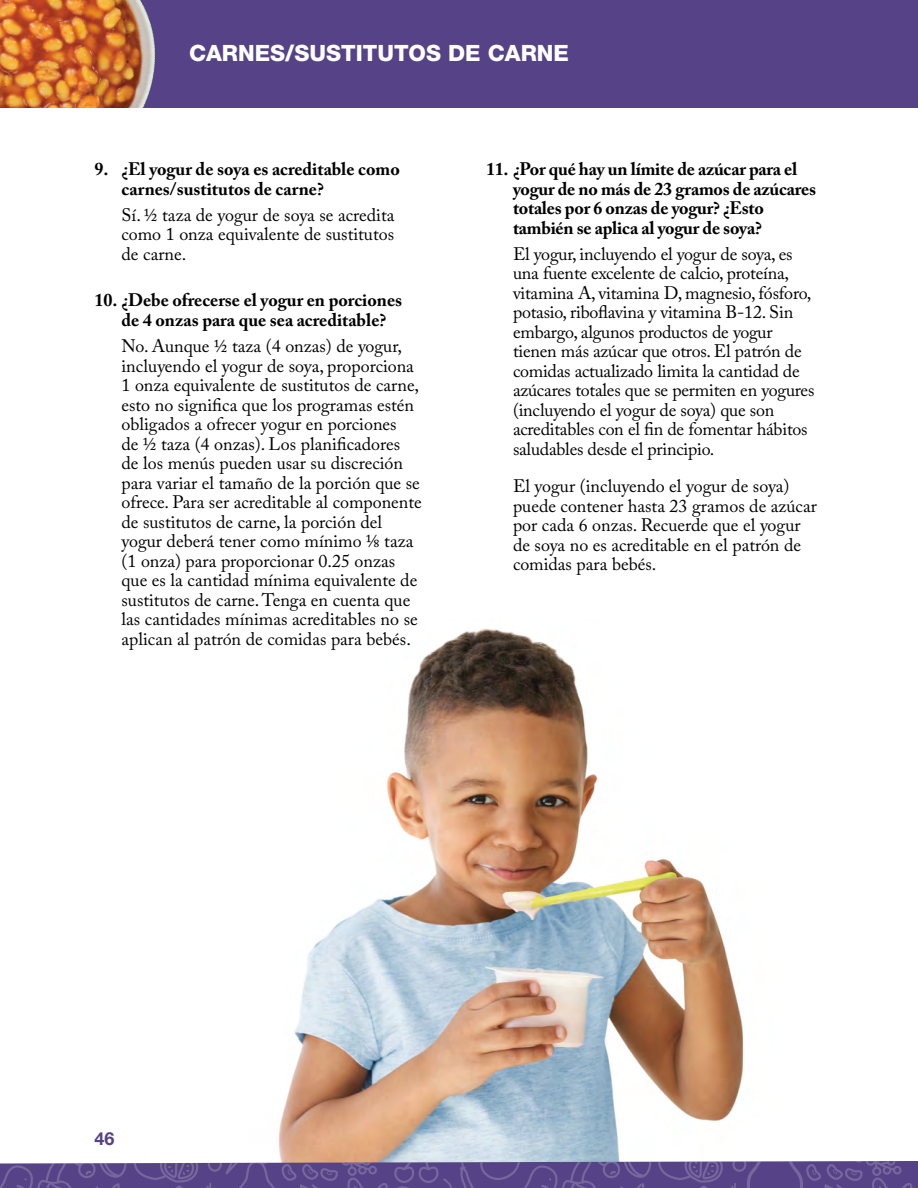
<style>
.page{position:relative;width:918px;height:1188px;background:#fff}
.page>*{position:absolute;margin:0;border:0;box-sizing:border-box;transform-origin:0 0}
.t1{font:800 22.5px "Helvetica Neue LT Pro";color:#fff}
.t2{font:18px/19.5px "Adobe Caslon Pro";color:#000}
.t3{font:700 18px/19.5px "Adobe Caslon Pro";letter-spacing:-.005em;color:#000}
.t4{font:700 18px "Helvetica Neue LT Pro";color:#564286}
</style>
<div class="page">
<div style="left:0;top:0;width:918px;height:108px;background:#564286"></div>
<img style="left:0;top:0;width:156px;height:108px">
<img style="left:279px;top:628px;width:465px;height:533px">
<svg style="left:0;top:1161px;width:918px;height:27px;background:#62508e"></svg>
<p class="t1" style="left:189px;top:40px;width:382px">CARNES/SUSTITUTOS DE CARNE</p>
<p class="t3" style="left:122px;top:159px;width:280px;text-indent:-27px">9. ¿El yogur de soya es acreditable como carnes/sustitutos de carne?</p>
<p class="t2" style="left:122px;top:205px;width:274px;text-align:justify">Sí. ½ taza de yogur de soya se acredita como 1 onza equivalente de sustitutos de carne.</p>
<p class="t3" style="left:122px;top:291px;width:282px;text-indent:-27px">10. ¿Debe ofrecerse el yogur en porciones de 4 onzas para que sea acreditable?</p>
<p class="t2" style="left:122px;top:336px;width:302px">No. Aunque ½ taza (4 onzas) de yogur, incluyendo el yogur de soya, proporciona 1 onza equivalente de sustitutos de carne, esto no significa que los programas estén obligados a ofrecer yogur en porciones<br>de ½ taza (4 onzas). Los planificadores<br>de los menús pueden usar su discreción para variar el tamaño de la porción que se ofrece. Para ser acreditable al componente de sustitutos de carne, la porción del yogur deberá tener como mínimo ⅛ taza (1 onza) para proporcionar 0.25 onzas que es la cantidad mínima equivalente de sustitutos de carne. Tenga en cuenta que las cantidades mínimas acreditables no se aplican al patrón de comidas para bebés.</p>
<p class="t3" style="left:513px;top:159px;width:305px;text-indent:-27px">11. ¿Por qué hay un límite de azúcar para el yogur de no más de 23 gramos de azúcares totales por 6 onzas de yogur? ¿Esto también se aplica al yogur de soya?</p>
<p class="t2" style="left:513px;top:244px;width:303px">El yogur, incluyendo el yogur de soya, es una fuente excelente de calcio, proteína, vitamina A, vitamina D, magnesio, fósforo, potasio, riboflavina y vitamina B-12. Sin embargo, algunos productos de yogur tienen más azúcar que otros. El patrón de comidas actualizado limita la cantidad de azúcares totales que se permiten en yogures (incluyendo el yogur de soya) que son acreditables con el fin de fomentar hábitos saludables desde el principio.</p>
<p class="t2" style="left:513px;top:476px;width:305px">El yogur (incluyendo el yogur de soya) puede contener hasta 23 gramos de azúcar por cada 6 onzas. Recuerde que el yogur de soya no es acreditable en el patrón de comidas para bebés.</p>
<p class="t4" style="left:94px;top:1127px;width:22px">46</p>
</div>
